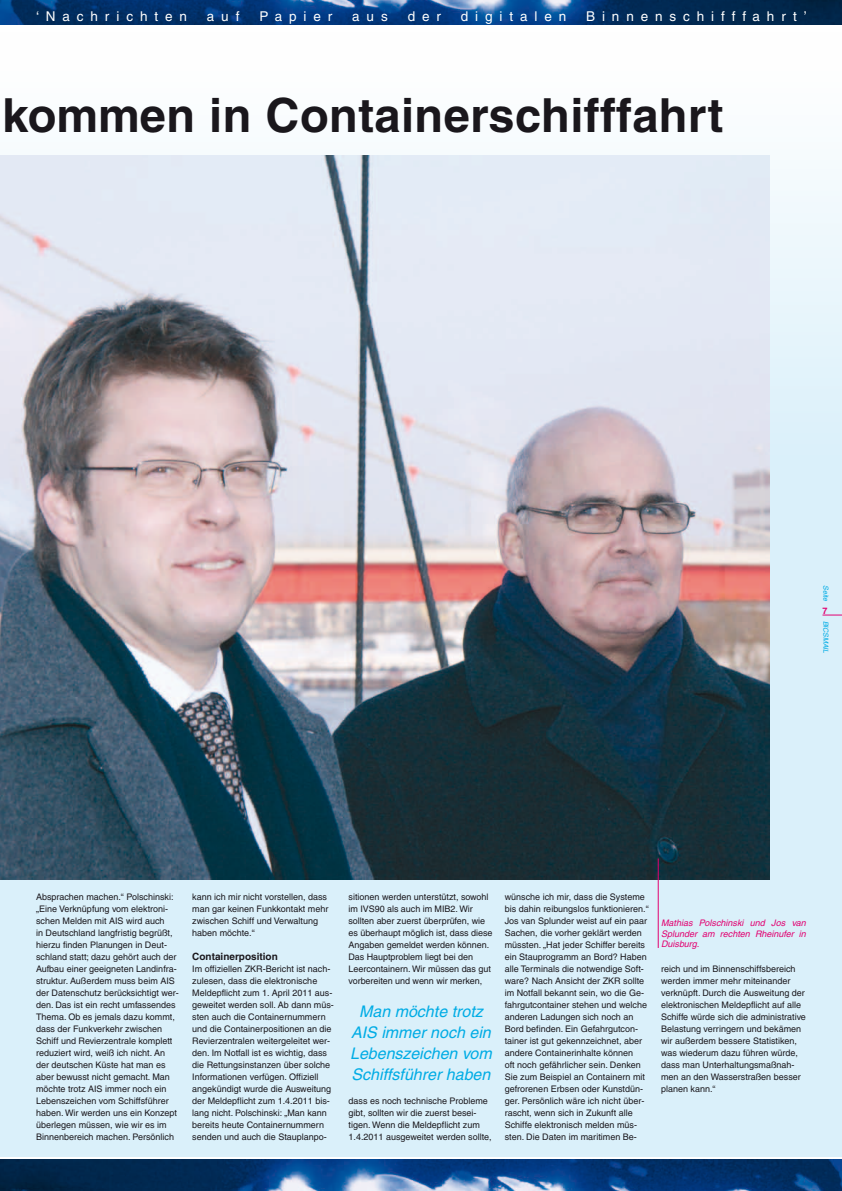
<style>
.page{position:relative;width:842px;height:1191px;background:#fff}
.page>*{position:absolute;margin:0;border:0;box-sizing:border-box;transform-origin:0 0}
.t1{font:700 47px "Helvetica";letter-spacing:.01em;color:#1a171c}
.t2{font:italic 16px/21px "Helvetica";color:#00ace5;text-align:center}
.t3{font:13.5px "Helvetica";letter-spacing:.51em;color:#fff}
.t4{font:700 10px "Helvetica";color:#1a171c}
.t5{font:9px/12px "Helvetica";color:#1a171c}
.t6{font:italic 9px/10.8px "Helvetica";color:#e20070;text-align:justify}
.t7{font:700 9px "Helvetica";color:#e20070}
.t8{font:italic 7px "Helvetica";color:#00ace5}
</style>
<div class="page">
<div style="left:0;top:32px;width:842px;height:1125px;background:linear-gradient(to bottom,#f2f9fd,#d1ecf9)"></div>
<img style="left:0;top:155px;width:770px;height:724px">
<hr style="left:658px;top:858px;width:1px;height:90px;background:#e20070">
<img style="left:0;top:1159px;width:842px;height:32px">
<img style="left:0;top:0;width:842px;height:25px">
<svg style="left:822px;top:615px;width:20px;height:1px"></svg>
<h3 class="t3" style="left:36px;top:9px;width:152px">‘Nachrichten</h3>
<h3 class="t3" style="left:207px;top:9px;width:34px">auf</h3>
<h3 class="t3" style="left:259px;top:9px;width:74px">Papier</h3>
<h3 class="t3" style="left:352px;top:9px;width:37px">aus</h3>
<h3 class="t3" style="left:408px;top:9px;width:35px">der</h3>
<h3 class="t3" style="left:461px;top:9px;width:107px">digitalen</h3>
<h3 class="t3" style="left:586px;top:9px;width:222px">Binnenschifffahrt’</h3>
<h1 class="t1" style="left:2px;top:87px;width:723px">kommen in Containerschifffahrt</h1>
<p class="t8" style="left:830px;top:585px;width:18px;rotate:90deg">Seite</p>
<p class="t8" style="left:830px;top:620px;width:34px;rotate:90deg">BICSMAIL</p>
<p class="t7" style="left:822px;top:605px;width:7px">7</p>
<p class="t5" style="left:36px;top:891px;width:144px">Absprachen machen.“ Polschinski: „Eine Verknüpfung vom elektroni&shy;schen Melden mit AIS wird auch<br>in Deutschland langfristig begrüßt, hierzu finden Planungen in Deut&shy;schland statt; dazu gehört auch der Aufbau einer geeigneten Landinfra&shy;struktur. Außerdem muss beim AIS der Datenschutz berücksichtigt wer&shy;den. Das ist ein recht umfassendes Thema. Ob es jemals dazu kommt, dass der Funkverkehr zwischen Schiff und Revierzentrale komplett reduziert wird, weiß ich nicht. An der deutschen Küste hat man es aber bewusst nicht gemacht. Man möchte trotz AIS immer noch ein Lebenszeichen vom Schiffsführer haben. Wir werden uns ein Konzept überlegen müssen, wie wir es im Binnenbereich machen. Persönlich</p>
<p class="t5" style="left:192px;top:891px;width:138px">kann ich mir nicht vorstellen, dass man gar keinen Funkkontakt mehr zwischen Schiff und Verwaltung haben möchte.“</p>
<p class="t4" style="left:192px;top:950px;width:87px">Containerposition</p>
<p class="t5" style="left:192px;top:963px;width:143px">Im offiziellen ZKR-Bericht ist nach&shy;zulesen, dass die elektronische Meldepflicht zum 1. April 2011 aus&shy;geweitet werden soll. Ab dann müs&shy;sten auch die Containernummern und die Containerpositionen an die Revierzentralen weitergeleitet wer&shy;den. Im Notfall ist es wichtig, dass die Rettungsinstanzen über solche Informationen verfügen. Offiziell angekündigt wurde die Ausweitung der Meldepflicht zum 1.4.2011 bis&shy;lang nicht. Polschinski: „Man kann bereits heute Containernummern senden und auch die Stauplanpo-</p>
<p class="t5" style="left:348px;top:891px;width:145px">sitionen werden unterstützt, sowohl im IVS90 als auch im MIB2. Wir sollten aber zuerst überprüfen, wie es überhaupt möglich ist, dass diese Angaben gemeldet werden können.<br>Das Hauptproblem liegt bei den Leercontainern. Wir müssen das gut vorbereiten und wenn wir merken,</p>
<p class="t5" style="left:505px;top:891px;width:145px">wünsche ich mir, dass die Systeme bis dahin reibungslos funktionieren.“ Jos van Splunder weist auf ein paar Sachen, die vorher geklärt werden müssten. „Hat jeder Schiffer bereits ein Stauprogramm an Bord? Haben alle Terminals die notwendige Soft&shy;ware? Nach Ansicht der ZKR sollte im Notfall bekannt sein, wo die Ge&shy;fahrgutcontainer stehen und welche anderen Ladungen sich noch an Bord befinden. Ein Gefahrgutcon&shy;tainer ist gut gekennzeichnet, aber andere Containerinhalte können<br>oft noch gefährlicher sein. Denken Sie zum Beispiel an Containern mit gefrorenen Erbsen oder Kunstdün&shy;ger. Persönlich wäre ich nicht über&shy;rascht, wenn sich in Zukunft alle Schiffe elektronisch melden müs&shy;sten. Die Daten im maritimen Be-</p>
<h2 class="t2" style="left:350px;top:1000px;width:143px">Man möchte trotz<br>AIS immer noch ein<br>Lebenszeichen vom<br>Schiffsführer haben</h2>
<p class="t5" style="left:348px;top:1095px;width:145px">dass es noch technische Probleme gibt, sollten wir die zuerst besei&shy;tigen. Wenn die Meldepflicht zum 1.4.2011 ausgeweitet werden sollte,</p>
<p class="t6" style="left:661px;top:917px;width:146px">Mathias Polschinski und Jos van Splunder am rechten Rheinufer in Duisburg.</p>
<p class="t5" style="left:661px;top:963px;width:146px">reich und im Binnenschiffsbereich werden immer mehr miteinander verknüpft. Durch die Ausweitung der elektronischen Meldepflicht auf alle<br>Schiffe würde sich die administrative<br>Belastung verringern und bekämen wir außerdem bessere Statistiken, was wiederum dazu führen würde, dass man Unterhaltungsmaßnah&shy;men an den Wasserstraßen besser planen kann.“</p>
</div>
